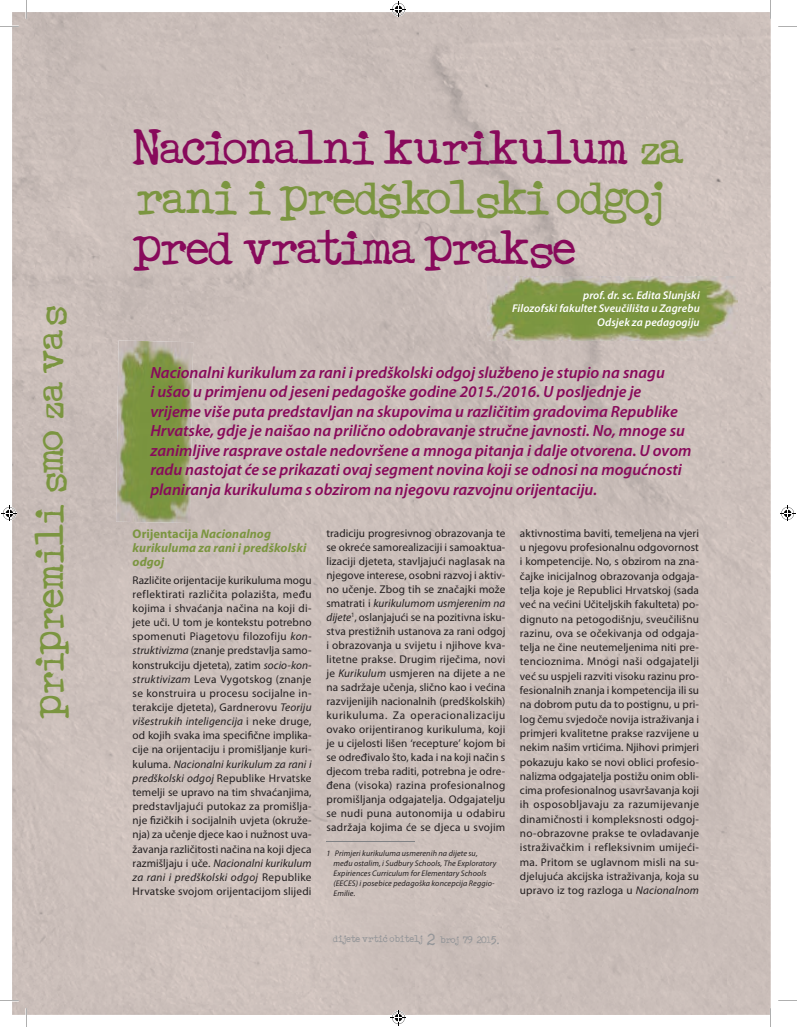
<style>
.page{position:relative;width:797px;height:1027px;background:#fff}
.page>*{position:absolute;margin:0;border:0;box-sizing:border-box;transform-origin:0 0}
.t1{font:37.5px/50px "ACOUSTICBASSV";letter-spacing:-.035em;color:#7b9540}
.t2{font:37.5px "ACOUSTICBASSV";letter-spacing:-.035em;color:#880a5b}
.t3{font:31.25px "ACOUSTICBASSV";color:#7b9540}
.t4{font:italic 600 16.25px/19.5px "Myriad Pro";color:#880a5b}
.t5{font:italic 700 12.5px/14.1px "Myriad Pro";letter-spacing:.005em;color:#7b9540}
.t6{font:11.25px/14.2px "Myriad Pro";letter-spacing:.015em;color:#231f20;text-align:justify}
.t7{font:italic 600 11.25px/13.5px "Myriad Pro";letter-spacing:.01em;color:#fff;text-align:right}
.t8{font:italic 8.12px/10px "Myriad Pro";letter-spacing:.015em;color:#231f20}
.t9{font:7.5px "ACOUSTICBASSV";color:#939598}
.s1{color:#880a5b}
.s2{font-style:italic}
.s3{font-style:normal}
.s4{font-size:12.5px}
</style>
<div class="page">
<img style="left:413px;top:12px;width:357px;height:270px">
<img style="left:487px;top:277px;width:250px;height:63px">
<img style="left:116px;top:340px;width:77px;height:183px">
<hr style="left:326px;top:841px;width:89px;height:1px;background:#808285">
<svg style="left:770px;top:0;width:1px;height:19px"></svg>
<svg style="left:25px;top:0;width:2px;height:19px"></svg>
<svg style="left:778px;top:26px;width:19px;height:1px"></svg>
<svg style="left:0;top:25px;width:19px;height:2px"></svg>
<svg style="left:778px;top:1000px;width:19px;height:1px"></svg>
<svg style="left:0;top:1000px;width:19px;height:2px"></svg>
<svg style="left:770px;top:1008px;width:1px;height:19px"></svg>
<svg style="left:25px;top:1008px;width:2px;height:19px"></svg>
<svg style="left:391px;top:2px;width:15px;height:15px"></svg>
<svg style="left:391px;top:1010px;width:15px;height:15px"></svg>
<svg style="left:2px;top:506px;width:15px;height:15px"></svg>
<svg style="left:780px;top:506px;width:15px;height:15px"></svg>
<h2 class="t3" style="left:25px;top:719px;width:414px;rotate:-90deg">pripremili smo za vas</h2>
<h1 class="t1" style="left:133px;top:122px;width:550px"><span class="s1">Nacionalni kurikulum</span> za rani i predškolski odgoj</h1>
<h1 class="t2" style="left:133px;top:218px;width:442px">pred vratima prakse</h1>
<p class="t7" style="left:512px;top:289px;width:189px">prof. dr. sc. Edita Slunjski<br>Filozofski fakultet Sveučilišta u Zagrebu<br>Odsjek za pedagogiju</p>
<p class="t4" style="left:150px;top:363px;width:542px">Nacionalni kurikulum za rani i predškolski odgoj službeno je stupio na snagu<br>i ušao u primjenu od jeseni pedagoške godine 2015./2016. U posljednje je vrijeme više puta predstavljan na skupovima u različitim gradovima Republike Hrvatske, gdje je naišao na prilično odobravanje stručne javnosti. No, mnoge su zanimljive rasprave ostale nedovršene a mnoga pitanja i dalje otvorena. U ovom radu nastojat će se prikazati ovaj segment novina koji se odnosi na mogućnosti planiranja kurikuluma s obzirom na njegovu razvojnu orijentaciju.</p>
<p class="t6" style="left:520px;top:526px;width:180px">aktivnostima baviti, temeljena na vjeri u njegovu profesionalnu odgovornost i kompetencije. No, s obzirom na zna&shy;čajke inicijalnog obrazovanja odgaja&shy;telja koje je Republici Hrvatskoj (sada već na većini Učiteljskih fakulteta) po&shy;dignuto na petogodišnju, sveučilišnu razinu, ova se očekivanja od odgaja&shy;telja ne čine neutemeljenima niti pre&shy;tencioznima. Mnogi naši odgajatelji već su uspjeli razviti visoku razinu pro&shy;fesionalnih znanja i kompetencija ili su na dobrom putu da to postignu, u pri&shy;log čemu svjedoče novija istraživanja i primjeri kvalitetne prakse razvijene u nekim našim vrtićima. Njihovi primjeri pokazuju kako se novi oblici profesio&shy;nalizma odgajatelja postižu onim obli&shy;cima profesionalnog usavršavanja koji ih osposobljavaju za razumijevanje dinamičnosti i kompleksnosti odgoj&shy;no-obrazovne prakse te ovladavanje istraživačkim i refleksivnim umijeći&shy;ma. Pritom se uglavnom misli na su&shy;djelujuća akcijska istraživanja, koja su upravo iz tog razloga u <span class="s2">Nacionalnom</span></p>
<p class="t6" style="left:326px;top:526px;width:180px">tradiciju progresivnog obrazovanja te se okreće samorealizaciji i samoaktua&shy;lizaciji djeteta, stavljajući naglasak na njegove interese, osobni razvoj i aktiv&shy;no učenje. Zbog tih se značajki može smatrati i <span class="s2">kurikulumom usmjerenim na dijete</span><sup>1</sup>, oslanjajući se na pozitivna isku&shy;stva prestižnih ustanova za rani odgoj i obrazovanja u svijetu i njihove kva&shy;litetne prakse. Drugim riječima, novi je <span class="s2">Kurikulum</span> usmjeren na dijete a ne na sadržaje učenja, slično kao i većina razvijenijih nacionalnih (predškolskih) kurikuluma. Za operacionalizaciju ovako orijentiranog kurikuluma, koji je u cijelosti lišen ‘recepture’ kojom bi se određivalo što, kada i na koji način s djecom treba raditi, potrebna je odre&shy;đena (visoka) razina profesionalnog promišljanja odgajatelja. Odgajatelju se nudi puna autonomija u odabiru sadržaja kojima će se djeca u svojim</p>
<p class="t8" style="left:333px;top:848px;width:164px;text-indent:-7px">1 Primjeri kurikuluma usmerenih na dijete su, među ostalim, i Sudbury Schools, The Exploratory Expiriences Curriculum for Elementary Schools (EECES) i posebice pedagoška koncepcija Reggio-Emilie.</p>
<p class="t5" style="left:133px;top:526px;width:175px"><span class="s3">Orijentacija</span> Nacionalnog kurikuluma za rani i predškolski odgoj</p>
<p class="t6" style="left:133px;top:573px;width:180px">Različite orijentacije kurikuluma mogu reflektirati različita polazišta, među kojima i shvaćanja načina na koji di&shy;jete uči. U tom je kontekstu potrebno spomenuti Piagetovu filozofiju <span class="s2">kon&shy;struktivizma</span> (znanje predstavlja samo&shy;konstrukciju djeteta), zatim <span class="s2">socio-kon&shy;struktivizam</span> Leva Vygotskog (znanje se konstruira u procesu socijalne in&shy;terakcije djeteta), Gardnerovu <span class="s2">Teoriju višestrukih inteligencija</span> i neke druge, od kojih svaka ima specifične implika&shy;cije na orijentaciju i promišljanje kuri&shy;kuluma. <span class="s2">Nacionalni kurikulum za rani i predškolski odgoj</span> Republike Hrvatske temelji se upravo na tim shvaćanjima, predstavljajući putokaz za promišlja&shy;nje fizičkih i socijalnih uvjeta (okruže&shy;nja) za učenje djece kao i nužnost uva&shy;žavanja različitosti načina na koji djeca razmišljaju i uče. <span class="s2">Nacionalni kurikulum za rani i predškolski odgoj</span> Republike Hrvatske svojom orijentacijom slijedi</p>
<p class="t9" style="left:333px;top:933px;width:172px">dijete vrtić obitelj <span class="s4">2</span> broj 79 2015.</p>
</div>
